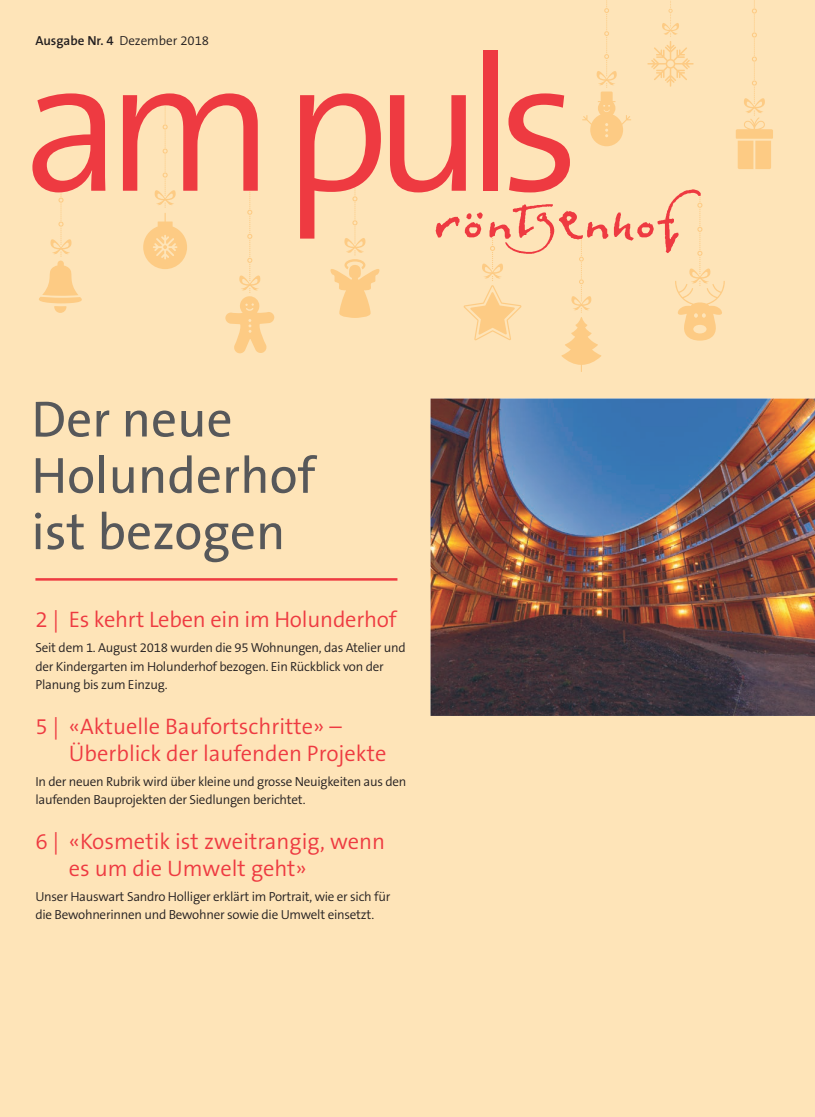
<style>
.page{position:relative;width:815px;height:1117px;background:#fff}
.page>*{position:absolute;margin:0;border:0;box-sizing:border-box;transform-origin:0 0}
.t1{font:300 192.12px "The Sans B4";letter-spacing:-.09em;color:#ee3a41}
.t2{font:51.25px/56.2px "The Sans B5 Plain";color:#57585a}
.t3{font:300 22.5px/26.2px "The Sans B4";color:#ee3a41}
.t4{font:300 13.12px/18.8px "The Sans B4";letter-spacing:-.02em;color:#231f20}
.t5{font:300 13.12px "The Sans B4";color:#231f20}
.s1{font-family:"The Sans B6";font-weight:600}
</style>
<div class="page">
<div style="left:0;top:0;width:815px;height:1116px;background:#fee4b8"></div>
<img style="left:431px;top:398px;width:384px;height:317px">
<hr style="left:35px;top:578px;width:362px;height:2px;background:#ee3a41">
<svg style="left:330px;top:188px;width:50px;height:130px"></svg>
<svg style="left:39px;top:194px;width:43px;height:119px"></svg>
<svg style="left:614px;top:189px;width:111px;height:151px"></svg>
<svg style="left:225px;top:192px;width:49px;height:161px"></svg>
<svg style="left:647px;top:1px;width:47px;height:86px"></svg>
<svg style="left:436px;top:204px;width:172px;height:168px"></svg>
<svg style="left:582px;top:0;width:49px;height:146px"></svg>
<svg style="left:736px;top:0;width:37px;height:169px"></svg>
<svg style="left:143px;top:106px;width:44px;height:163px"></svg>
<p class="t5" style="left:35px;top:34px;width:175px"><span class="s1">Ausgabe Nr. 4</span> Dezember 2018</p>
<h1 class="t1" style="left:23px;top:22px;width:559px">am puls</h1>
<h2 class="t2" style="left:31px;top:392px;width:286px">Der neue<br>Holunderhof ist bezogen</h2>
<h3 class="t3" style="left:35px;top:606px;width:363px">2 | Es kehrt Leben ein im Holunderhof</h3>
<p class="t4" style="left:35px;top:638px;width:372px">Seit dem 1. August 2018 wurden die 95 Wohnungen, das Atelier und der Kindergarten im Holunderhof bezogen. Ein Rückblick von der<br>Planung bis zum Einzug.</p>
<h3 class="t3" style="left:69px;top:714px;width:319px;text-indent:-33px">5 | «Aktuelle Baufortschritte» –<br>Überblick der laufenden Projekte</h3>
<p class="t4" style="left:35px;top:772px;width:373px">In der neuen Rubrik wird über kleine und grosse Neuigkeiten aus den laufenden Bauprojekten der Siedlungen berichtet.</p>
<h3 class="t3" style="left:69px;top:829px;width:318px;text-indent:-33px">6 | «Kosmetik ist zweitrangig, wenn es um die Umwelt geht»</h3>
<p class="t4" style="left:35px;top:887px;width:356px">Unser Hauswart Sandro Holliger erklärt im Portrait, wie er sich für die Bewohnerinnen und Bewohner sowie die Umwelt einsetzt.</p>
</div>
